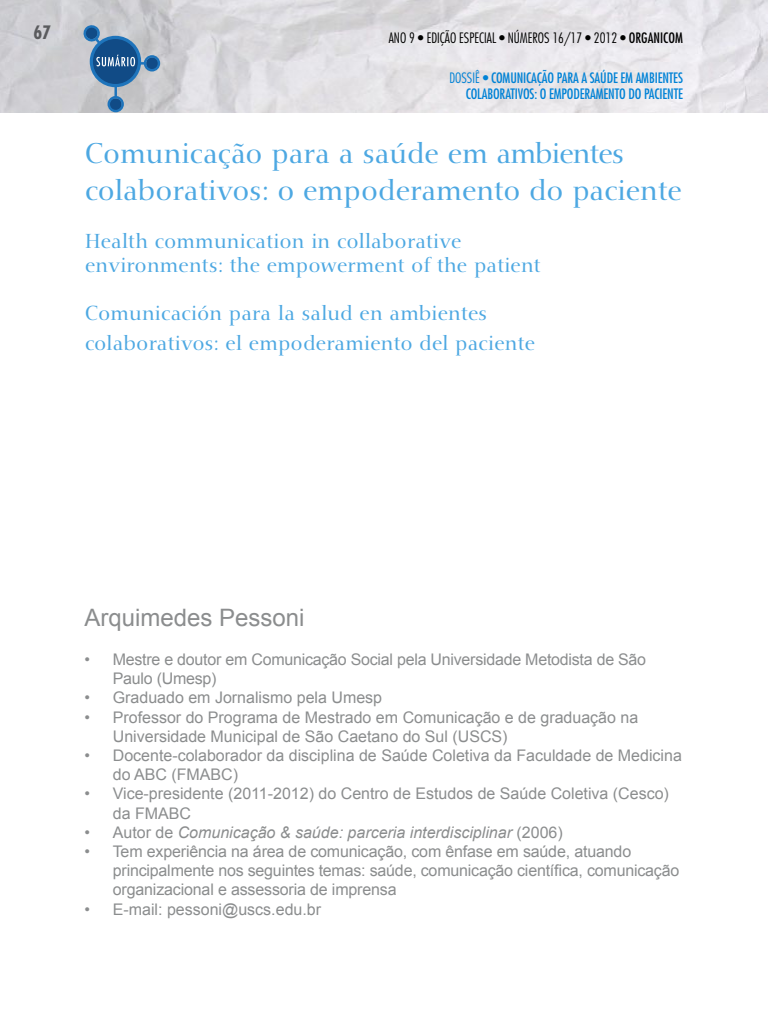
<style>
.page{position:relative;width:768px;height:1024px;background:#fff}
.page>*{position:absolute;margin:0;border:0;box-sizing:border-box;transform-origin:0 0}
.t1{font:28px/37.2px "Nofret";letter-spacing:.01em;color:#4da8e2}
.t2{font:24px "Arial";color:#8b8d8e}
.t3{font:20px/24px "Nofret";letter-spacing:.02em;color:#4da8e2}
.t4{font:700 condensed 18px "Futura Std";color:#5a5b5e}
.t5{font:16px/19.2px "Arial";color:#8b8d8e}
.t6{font:italic 16px "Arial";color:#8b8d8e}
.t7{font:condensed 14px/16.8px "Futura Std";letter-spacing:-.01em;color:#0082d6;text-align:right}
.t8{font:300 condensed 14px "Futura Std";color:#000}
.s1{font-weight:400}
.s2{font-weight:300}
.s3{font-style:normal}
</style>
<div class="page">
<img style="left:0;top:0;width:768px;height:113px">
<svg style="left:108px;top:86px;width:16px;height:26px"></svg>
<div style="left:90px;top:36px;width:51px;height:51px;background:#1e74bb;border-radius:50%"></div>
<div style="left:93px;top:39px;width:45px;height:45px;background:#114b86;border-radius:50%"></div>
<svg style="left:82px;top:24px;width:78px;height:48px"></svg>
<p class="t4" style="left:34px;top:21px;width:19px">67</p>
<p class="t8" style="left:389px;top:29px;width:296px">ANO 9 • EDIÇÃO ESPECIAL • NÚMEROS 16/17 • 2012 • <span class="s1">ORGANICOM</span></p>
<p class="t7" style="left:449px;top:69px;width:235px"><span class="s2">DOSSIÊ •</span> COMUNICAÇÃO PARA A SAÚDE EM AMBIENTES<br>CO LABORATIVOS: O EMPODERAMENTO DO PACI ENTE</p>
<h1 class="t1" style="left:85px;top:136px;width:598px">Comunicação para a saúde em ambientes colaborativos: o empoderamento do paciente</h1>
<p class="t3" style="left:85px;top:230px;width:457px">Health communication in collaborative environments: the empowerment of the patient</p>
<p class="t3" style="left:85px;top:299px;width:451px;line-height:30px">Comunicación para la salud en ambientes colaborativos: el empoderamiento del paciente</p>
<h2 class="t2" style="left:84px;top:602px;width:222px">Arquimedes Pessoni</h2>
<p class="t5" style="left:113px;top:650px;width:535px;text-indent:-28px">• Mestre e doutor em Comunicação Social pela Universidade Metodista de São<br>Paulo (Umesp)</p>
<p class="t5" style="left:84px;top:688px;width:299px">• Graduado em Jornalismo pela Umesp</p>
<p class="t5" style="left:113px;top:708px;width:527px;text-indent:-28px">• Professor do Programa de Mestrado em Comunicação e de graduação na<br>Universidade Municipal de São Caetano do Sul (USCS)</p>
<p class="t5" style="left:113px;top:746px;width:571px;text-indent:-28px">• Docente-colaborador da disciplina de Saúde Coletiva da Faculdade de Medicina do ABC (FMABC)</p>
<p class="t5" style="left:113px;top:784px;width:558px;text-indent:-28px">• Vice-presidente (2011-2012) do Centro de Estudos de Saúde Coletiva (Cesco) da FMABC</p>
<p class="t6" style="left:84px;top:822px;width:480px"><span class="s3">• Autor de</span> Comunicação &amp; saúde: parceria interdisciplinar <span class="s3">(2006)</span></p>
<p class="t5" style="left:113px;top:842px;width:568px;text-indent:-28px">• Tem experiência na área de comunicação, com ênfase em saúde, atuando principalmente nos seguintes temas: saúde, comunicação científica, comunicação organizacional e assessoria de imprensa</p>
<p class="t5" style="left:84px;top:900px;width:238px">• E-mail: pessoni@uscs.edu.br</p>
</div>
